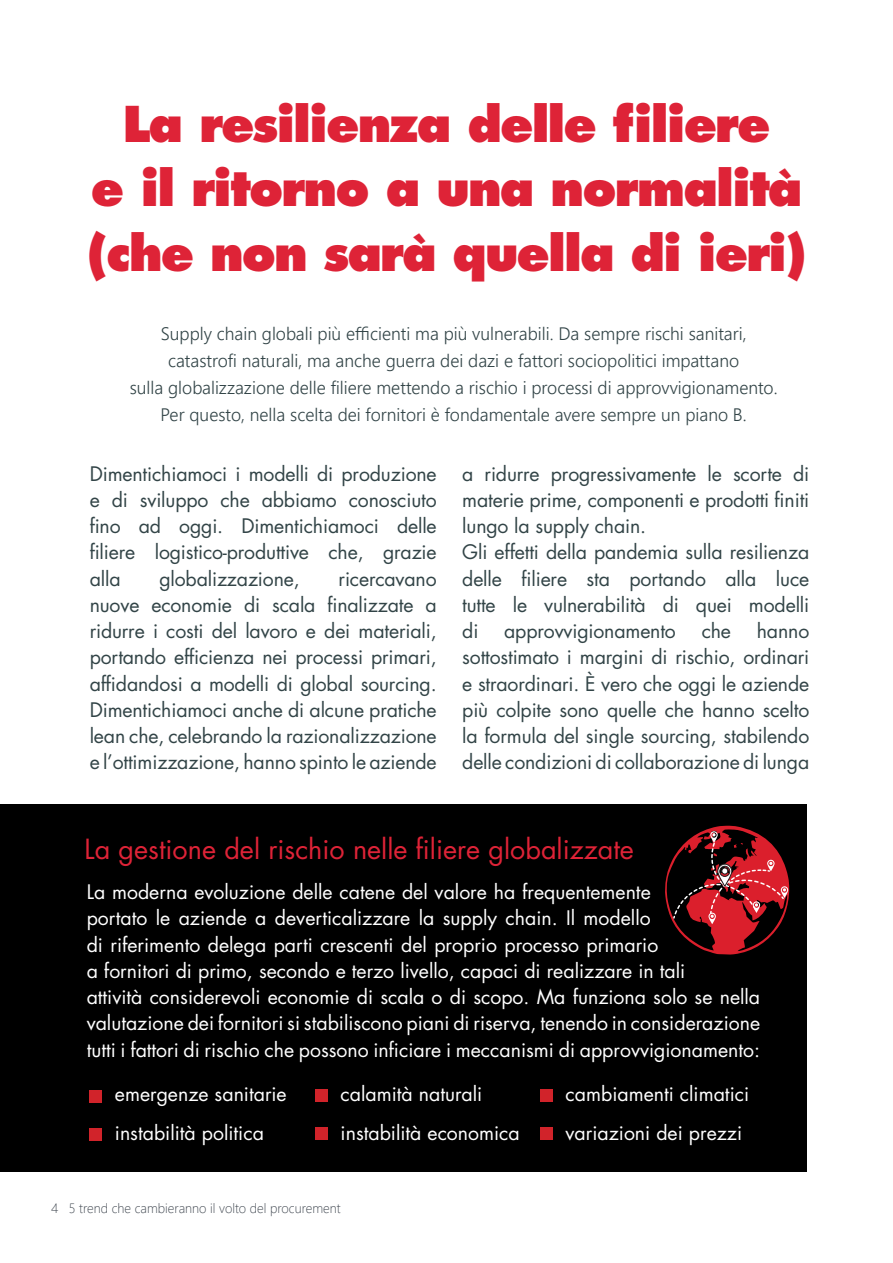
<style>
.page{position:relative;width:893px;height:1263px;background:#fff}
.page>*{position:absolute;margin:0;border:0;box-sizing:border-box;transform-origin:0 0}
.t1{font:800 48px/64.5px "Futura";letter-spacing:-.04em;color:#de2337;text-align:center}
.t2{font:27px "Futura";color:#de2337}
.t3{font:19.5px/26.2px "Futura";letter-spacing:-.01em;color:#324447;text-align:justify}
.t4{font:19.5px/26.2px "Futura";color:#fff}
.t5{font:18px/27px "Webly Sleek UI Semilight";color:#324447;text-align:center}
.t6{font:13.5px "Webly Sleek UI Light";color:#434a53}
</style>
<div class="page">
<div style="left:0;top:804px;width:807px;height:367px;background:#000"></div>
<div style="left:89px;top:1090px;width:13px;height:13px;background:#d1232a"></div>
<div style="left:89px;top:1128px;width:13px;height:13px;background:#d1232a"></div>
<div style="left:315px;top:1089px;width:12px;height:13px;background:#d1232a"></div>
<div style="left:315px;top:1127px;width:12px;height:13px;background:#d1232a"></div>
<div style="left:540px;top:1089px;width:12px;height:13px;background:#d1232a"></div>
<div style="left:540px;top:1127px;width:12px;height:13px;background:#d1232a"></div>
<svg style="left:665px;top:826px;width:125px;height:129px"></svg>
<h1 class="t1" style="left:87px;top:92px;width:722px">La resilienza delle filiere<br>e il ritorno a una normalità (che non sarà quella di ieri)</h1>
<p class="t5" style="left:130px;top:319px;width:649px">Supply chain globali più efficienti ma più vulnerabili. Da sempre rischi sanitari, catastrofi naturali, ma anche guerra dei dazi e fattori sociopolitici impattano<br>sulla globalizzazione delle filiere mettendo a rischio i processi di approvvigionamento.<br>Per questo, nella scelta dei fornitori è fondamentale avere sempre un piano B.</p>
<p class="t3" style="left:90px;top:460px;width:349px">Dimentichiamoci i modelli di produzione e di sviluppo che abbiamo conosciuto fino ad oggi. Dimentichiamoci delle filiere logistico-produttive che, grazie alla</p>
<p class="t3" style="left:159px;top:565px;width:142px">globalizzazione,</p>
<p class="t3" style="left:90px;top:565px;width:349px;text-indent:249px">ricercavano nuove economie di scala finalizzate a ridurre i costi del lavoro e dei materiali, portando efficienza nei processi primari, affidandosi a modelli di global sourcing.<br>Dimentichiamoci anche di alcune pratiche lean che, celebrando la razionalizzazione e l’ottimizzazione, hanno spinto le aziende</p>
<p class="t3" style="left:462px;top:460px;width:349px;text-align:left">a ridurre progressivamente le scorte di materie prime, componenti e prodotti finiti lungo la supply chain.<br>Gli effetti della pandemia sulla resilienza delle filiere sta portando alla luce tutte le vulnerabilità di quei modelli di</p>
<p class="t3" style="left:462px;top:618px;width:349px;text-indent:295px">hanno sottostimato i margini di rischio, ordinari e straordinari. È vero che oggi le aziende più colpite sono quelle che hanno scelto la formula del single sourcing, stabilendo delle condizioni di collaborazione di lunga</p>
<p class="t3" style="left:504px;top:618px;width:173px">approvvigionamento</p>
<p class="t3" style="left:702px;top:618px;width:31px">che</p>
<h2 class="t2" style="left:85px;top:832px;width:551px">La gestione del rischio nelle filiere globalizzate</h2>
<p class="t4" style="left:87px;top:879px;width:675px">La moderna evoluzione delle catene del valore ha frequentemente<br>portato le aziende a deverticalizzare la supply chain. Il modello<br>di riferimento delega parti crescenti del proprio processo primario<br>a fornitori di primo, secondo e terzo livello, capaci di realizzare in tali<br>attività considerevoli economie di scala o di scopo. Ma funziona solo se nella valutazione dei fornitori si stabiliscono piani di riserva, tenendo in considerazione tutti i fattori di rischio che possono inficiare i meccanismi di approvvigionamento:</p>
<p class="t4" style="left:115px;top:1074px;width:173px;line-height:38.7px">emergenze sanitarie instabilità politica</p>
<p class="t4" style="left:341px;top:1074px;width:181px;line-height:38.7px">calamità naturali instabilità economica</p>
<p class="t4" style="left:566px;top:1074px;width:185px;line-height:38.7px">cambiamenti climatici variazioni dei prezzi</p>
<p class="t6" style="left:51px;top:1198px;width:291px">4 5 trend che cambieranno il volto del procurement</p>
</div>
